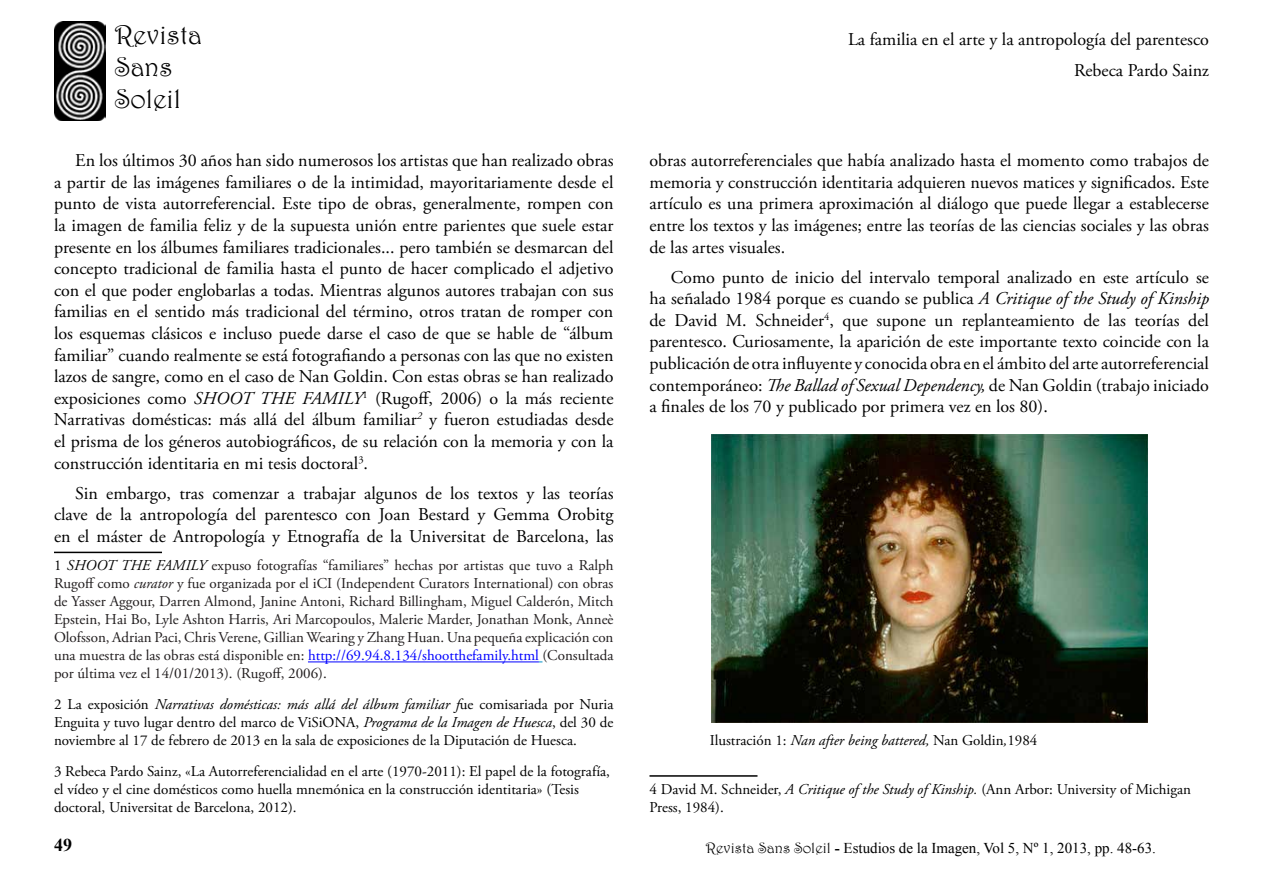
<style>
.page{position:relative;width:1263px;height:893px;background:#fff}
.page>*{position:absolute;margin:0;border:0;box-sizing:border-box;transform-origin:0 0}
.t1{font:27px/32.4px "Harrington";color:#000}
.t2{font:18px/21.6px "Adobe Garamond Pro";color:#000;text-align:justify}
.t3{font:700 18px "Times New Roman";color:#000}
.t4{font:15px/18px "Adobe Garamond Pro";color:#000}
.t5{font:15px/18px "Adobe Garamond Pro";color:#211d1e;text-align:justify}
.t6{font:15px "Times New Roman";color:#000}
.s1{font-style:italic}
.s2{color:#000}
.s3{font-style:italic;color:#000}
.s4{color:#00f}
.s5{font-family:"Harrington"}
.s6{font-weight:700}
</style>
<div class="page">
<img style="left:54px;top:21px;width:51px;height:99px">
<hr style="left:54px;top:552px;width:108px;height:1px;background:#000">
<hr style="left:308px;top:661px;width:231px;height:1px;background:#00f">
<hr style="left:649px;top:775px;width:108px;height:2px;background:#000">
<img style="left:711px;top:434px;width:436px;height:289px">
<h1 class="t1" style="left:115px;top:18px;width:89px">Revista<br>Sans<br>Soleil</h1>
<p class="t2" style="left:54px;top:150px;width:561px;text-indent:21px">En los últimos 30 años han sido numerosos los artistas que han realizado obras a partir de las imágenes familiares o de la intimidad, mayoritariamente desde el punto de vista autorreferencial. Este tipo de obras, generalmente, rompen con la imagen de familia feliz y de la supuesta unión entre parientes que suele estar presente en los álbumes familiares tradicionales... pero también se desmarcan del concepto tradicional de familia hasta el punto de hacer complicado el adjetivo con el que poder englobarlas a todas. Mientras algunos autores trabajan con sus familias en el sentido más tradicional del término, otros tratan de romper con los esquemas clásicos e incluso puede darse el caso de que se hable de “álbum familiar” cuando realmente se está fotografiando a personas con las que no existen lazos de sangre, como en el caso de Nan Goldin. Con estas obras se han realizado exposiciones como <span class="s1">SHOOT THE FAMILY</span><sup>1</sup> (Rugoff, 2006) o la más reciente Narrativas domésticas: más allá del álbum familiar<sup>2</sup> y fueron estudiadas desde el prisma de los géneros autobiográficos, de su relación con la memoria y con la construcción identitaria en mi tesis doctoral<sup>3</sup>.</p>
<p class="t2" style="left:54px;top:483px;width:561px;text-indent:21px">Sin embargo, tras comenzar a trabajar algunos de los textos y las teorías clave de la antropología del parentesco con Joan Bestard y Gemma Orobitg en el máster de Antropología y Etnografía de la Universitat de Barcelona, las</p>
<p class="t5" style="left:54px;top:557px;width:561px"><span class="s2">1</span> <span class="s3">SHOOT THE FAMILY</span> expuso fotografías “familiares” hechas por artistas que tuvo a Ralph Rugoff como <span class="s1">curator</span> y fue organizada por el iCI (Independent Curators International) con obras de Yasser Aggour, Darren Almond, Janine Antoni, Richard Billingham, Miguel Calderón, Mitch Epstein, Hai Bo, Lyle Ashton Harris, Ari Marcopoulos, Malerie Marder, Jonathan Monk, Anneè Olofsson, Adrian Paci, Chris Verene, Gillian Wearing y Zhang Huan. Una pequeña explicación con una muestra de las obras está disponible en: <span class="s4">http://69.94.8.134/shootthefamily.html</span> (Consultada por última vez el 14/01/2013). (Rugoff, 2006).</p>
<p class="t4" style="left:54px;top:696px;width:561px;text-align:justify">2 La exposición <span class="s1">Narrativas domésticas: más allá del álbum familiar f</span>ue comisariada por Nuria Enguita y tuvo lugar dentro del marco de ViSiONA, <span class="s1">Programa de la Imagen de Huesca</span>, del 30 de noviembre al 17 de febrero de 2013 en la sala de exposiciones de la Diputación de Huesca.</p>
<p class="t4" style="left:54px;top:763px;width:557px">3 Rebeca Pardo Sainz, «La Autorreferencialidad en el arte (1970-2011): El papel de la fotografía, el vídeo y el cine domésticos como huella mnemónica en la construcción identitaria» (Tesis doctoral, Universitat de Barcelona, 2012).</p>
<p class="t2" style="left:848px;top:29px;width:362px">La familia en el arte y la antropología del parentesco</p>
<p class="t2" style="left:1074px;top:60px;width:136px">Rebeca Pardo Sainz</p>
<p class="t2" style="left:649px;top:150px;width:561px">obras autorreferenciales que había analizado hasta el momento como trabajos de memoria y construcción identitaria adquieren nuevos matices y significados. Este artículo es una primera aproximación al diálogo que puede llegar a establecerse entre los textos y las imágenes; entre las teorías de las ciencias sociales y las obras de las artes visuales.</p>
<p class="t2" style="left:649px;top:267px;width:561px;text-indent:21px">Como punto de inicio del intervalo temporal analizado en este artículo se ha señalado 1984 porque es cuando se publica <span class="s1">A Critique of the Study of Kinship </span>de David M. Schneider<sup>4</sup>, que supone un replanteamiento de las teorías del parentesco. Curiosamente, la aparición de este importante texto coincide con la publicación de otra influyente y conocida obra en el ámbito del arte autorreferencial contemporáneo: <span class="s1">The Ballad of Sexual Dependency,</span> de Nan Goldin (trabajo iniciado a finales de los 70 y publicado por primera vez en los 80).</p>
<p class="t4" style="left:710px;top:732px;width:329px">Ilustración 1: <span class="s1">Nan after being battered,</span> Nan Goldin<span class="s1">,</span>1984</p>
<p class="t4" style="left:649px;top:781px;width:543px">4 David M. Schneider, <span class="s1">A Critique of the Study of Kinship.</span> (Ann Arbor: University of Michigan<br>Press, 1984).</p>
<p class="t3" style="left:54px;top:832px;width:19px">49</p>
<p class="t6" style="left:706px;top:837px;width:451px"><span class="s5">Revista Sans Soleil</span> <span class="s6">-</span> Estudios de la Imagen, Vol 5, Nº 1, 2013, pp. 48-63.</p>
</div>
